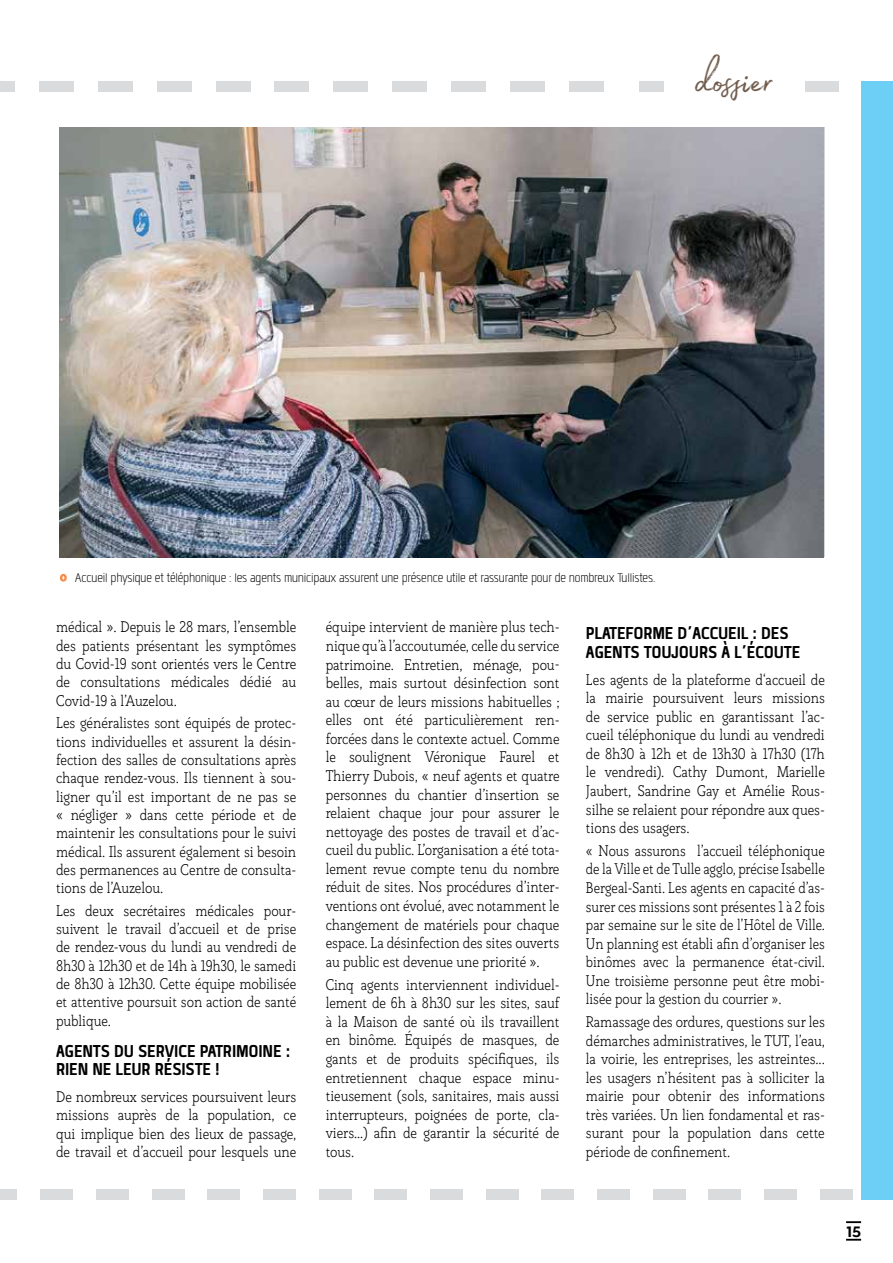
<style>
.page{position:relative;width:893px;height:1263px;background:#fff}
.page>*{position:absolute;margin:0;border:0;box-sizing:border-box;transform-origin:0 0}
.t1{font:49.35px "Madelyn";color:#715d4f}
.t2{font:700 24px/18.3px "Quan Slim";letter-spacing:-.01em;color:#000}
.t3{font:300 17.25px "Quan Slim";letter-spacing:-.01em;color:#000}
.t4{font:300 15px/18.6px "Rogliano";letter-spacing:-.01em;color:#000;text-align:justify;scale:.92 1}
.t5{font:300 15px/18.6px "Rogliano";letter-spacing:-.01em;color:#000;text-align:justify;scale:.9 1}
.t6{font:700 15px "Town 80 Text";color:#000}
</style>
<div class="page">
<div style="left:542px;top:1189px;width:32px;height:10px;background:#dadbdc"></div>
<div style="left:709px;top:1189px;width:32px;height:10px;background:#dadbdc"></div>
<div style="left:486px;top:1189px;width:32px;height:10px;background:#dadbdc"></div>
<div style="left:653px;top:1189px;width:32px;height:10px;background:#dadbdc"></div>
<div style="left:820px;top:1189px;width:32px;height:10px;background:#dadbdc"></div>
<div style="left:431px;top:1189px;width:32px;height:10px;background:#dadbdc"></div>
<div style="left:598px;top:1189px;width:32px;height:10px;background:#dadbdc"></div>
<div style="left:765px;top:1189px;width:32px;height:10px;background:#dadbdc"></div>
<div style="left:375px;top:1189px;width:32px;height:10px;background:#dadbdc"></div>
<div style="left:319px;top:1189px;width:32px;height:10px;background:#dadbdc"></div>
<div style="left:264px;top:1189px;width:32px;height:10px;background:#dadbdc"></div>
<div style="left:208px;top:1189px;width:32px;height:10px;background:#dadbdc"></div>
<div style="left:152px;top:1189px;width:32px;height:10px;background:#dadbdc"></div>
<div style="left:97px;top:1189px;width:32px;height:10px;background:#dadbdc"></div>
<div style="left:0;top:1189px;width:16px;height:10px;background:#dadbdc"></div>
<div style="left:41px;top:1189px;width:32px;height:10px;background:#dadbdc"></div>
<div style="left:805px;top:81px;width:34px;height:10px;background:#dadbdc"></div>
<div style="left:639px;top:81px;width:34px;height:10px;background:#dadbdc"></div>
<div style="left:569px;top:81px;width:34px;height:10px;background:#dadbdc"></div>
<div style="left:510px;top:81px;width:34px;height:10px;background:#dadbdc"></div>
<div style="left:451px;top:81px;width:34px;height:10px;background:#dadbdc"></div>
<div style="left:393px;top:81px;width:34px;height:10px;background:#dadbdc"></div>
<div style="left:334px;top:81px;width:34px;height:10px;background:#dadbdc"></div>
<div style="left:275px;top:81px;width:34px;height:10px;background:#dadbdc"></div>
<div style="left:216px;top:81px;width:34px;height:10px;background:#dadbdc"></div>
<div style="left:157px;top:81px;width:34px;height:10px;background:#dadbdc"></div>
<div style="left:98px;top:81px;width:34px;height:10px;background:#dadbdc"></div>
<div style="left:39px;top:81px;width:34px;height:10px;background:#dadbdc"></div>
<div style="left:0;top:81px;width:14px;height:10px;background:#dadbdc"></div>
<svg style="left:846px;top:1221px;width:15px;height:2px"></svg>
<svg style="left:846px;top:1239px;width:15px;height:1px"></svg>
<div style="left:861px;top:81px;width:32px;height:1118px;background:#6dcff6"></div>
<div style="left:664px;top:54px;width:141px;height:46px;background:#fff"></div>
<img style="left:60px;top:128px;width:764px;height:429px">
<svg style="left:60px;top:574px;width:7px;height:7px"></svg>
<h1 class="t1" style="left:695px;top:44px;width:80px">dossier</h1>
<p class="t3" style="left:75px;top:570px;width:582px">Accueil physique et téléphonique : les agents municipaux assurent une présence utile et rassurante pour de nombreux Tullistes.</p>
<p class="t4" style="left:56px;top:618px;width:263px">médical ». Depuis le 28 mars, l’ensemble des patients présentant les symptômes du Covid-19 sont orientés vers le Centre de consultations médicales dédié au Covid-19 à l’Auzelou.</p>
<p class="t4" style="left:56px;top:714px;width:263px">Les généralistes sont équipés de protec&shy;tions individuelles et assurent la désin&shy;fection des salles de consultations après chaque rendez-vous. Ils tiennent à sou&shy;ligner qu’il est important de ne pas se « négliger » dans cette période et de maintenir les consultations pour le suivi médical. Ils assurent également si besoin des permanences au Centre de consulta&shy;tions de l’Auzelou.</p>
<p class="t4" style="left:56px;top:901px;width:263px">Les deux secrétaires médicales pour&shy;suivent le travail d’accueil et de prise de rendez-vous du lundi au vendredi de 8h30 à 12h30 et de 14h à 19h30, le samedi de 8h30 à 12h30. Cette équipe mobilisée et attentive poursuit son action de santé publique.</p>
<h2 class="t2" style="left:56px;top:1041px;width:236px">Agents du service patrimoine : rien ne leur résiste !</h2>
<p class="t4" style="left:56px;top:1087px;width:263px">De nombreux services poursuivent leurs missions auprès de la population, ce qui implique bien des lieux de passage, de travail et d’accueil pour lesquels une</p>
<p class="t4" style="left:326px;top:617px;width:256px">équipe intervient de manière plus tech&shy;nique qu’à l’accoutumée, celle du service patrimoine. Entretien, ménage, pou&shy;belles, mais surtout désinfection sont au cœur de leurs missions habituelles ; elles ont été particulièrement ren&shy;forcées dans le contexte actuel. Comme le soulignent Véronique Faurel et Thierry Dubois, « neuf agents et quatre personnes du chantier d’insertion se relaient chaque jour pour assurer le nettoyage des postes de travail et d’ac&shy;cueil du public. L’organisation a été tota&shy;lement revue compte tenu du nombre réduit de sites. Nos procédures d’inter&shy;ventions ont évolué, avec notamment le changement de matériels pour chaque espace. La désinfection des sites ouverts au public est devenue une priorité ».</p>
<p class="t4" style="left:326px;top:975px;width:256px">Cinq agents interviennent individuel&shy;lement de 6h à 8h30 sur les sites, sauf à la Maison de santé où ils travaillent en binôme. Équipés de masques, de gants et de produits spécifiques, ils entretiennent chaque espace minu&shy;tieusement (sols, sanitaires, mais aussi interrupteurs, poignées de porte, cla&shy;viers…) afin de garantir la sécurité de tous.</p>
<h2 class="t2" style="left:586px;top:623px;width:216px">Plateforme d’accueil : des agents toujours à l’écoute</h2>
<p class="t4" style="left:586px;top:670px;width:261px">Les agents de la plateforme d‘accueil de la mairie poursuivent leurs missions de service public en garantissant l’ac&shy;cueil téléphonique du lundi au vendredi de 8h30 à 12h et de 13h30 à 17h30 (17h le vendredi). Cathy Dumont, Marielle Jaubert, Sandrine Gay et Amélie Rous&shy;silhe se relaient pour répondre aux ques&shy;tions des usagers.</p>
<p class="t5" style="left:586px;top:841px;width:267px">« Nous assurons l’accueil téléphonique de la Ville et de Tulle agglo, précise Isabelle Bergeal-Santi. Les agents en capacité d’as&shy;surer ces missions sont présentes 1 à 2 fois par semaine sur le site de l’Hôtel de Ville.<br>Un planning est établi afin d’organiser les binômes avec la permanence état-civil.<br>Une troisième personne peut être mobi&shy;lisée pour la gestion du courrier ».</p>
<p class="t4" style="left:586px;top:1012px;width:261px">Ramassage des ordures, questions sur les démarches administratives, le TUT, l’eau, la voirie, les entreprises, les astreintes... les usagers n’hésitent pas à solliciter la mairie pour obtenir des informations très variées. Un lien fondamental et ras&shy;surant pour la population dans cette période de confinement.</p>
<p class="t6" style="left:846px;top:1222px;width:16px">15</p>
</div>
